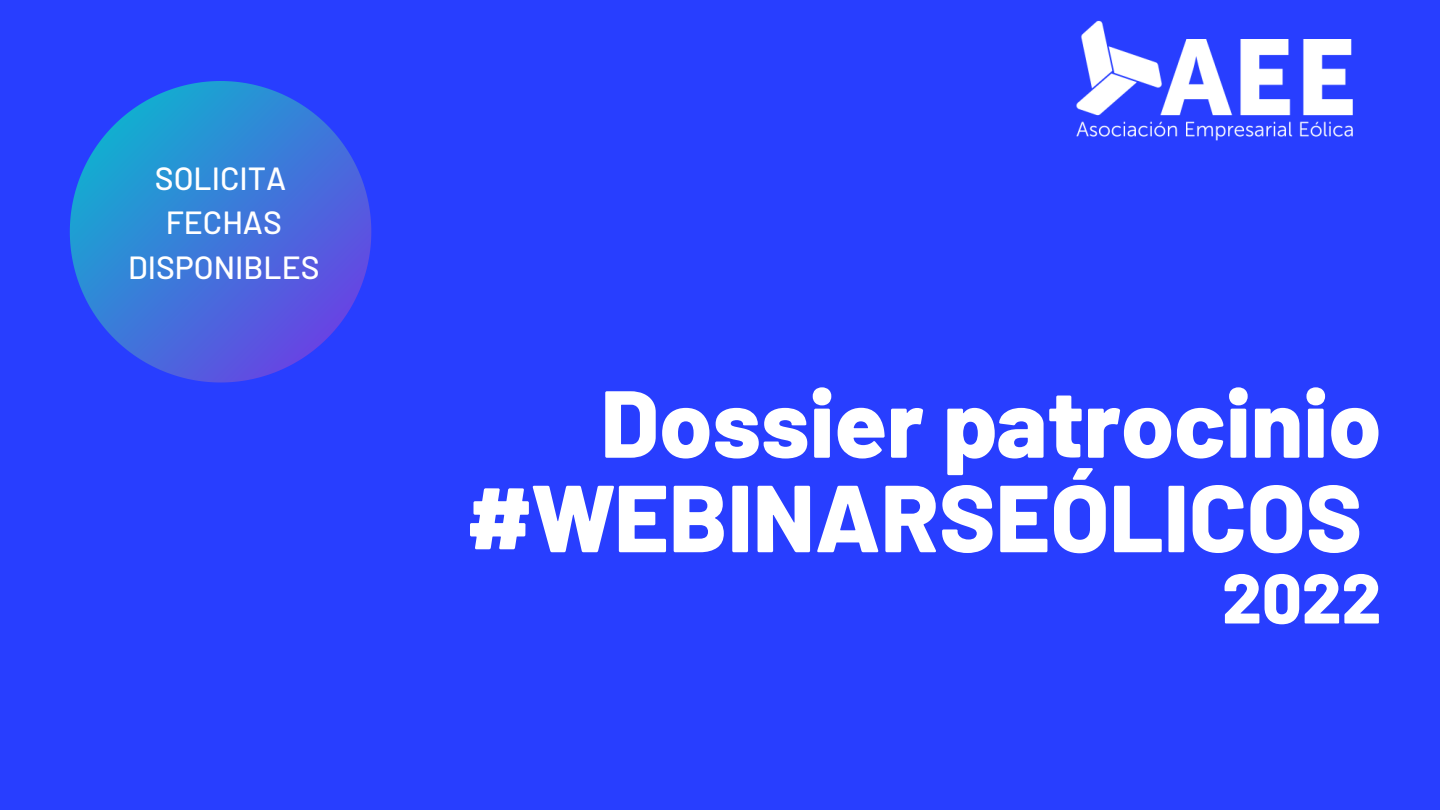
<style>
.page{position:relative;width:1440px;height:810px;background:#283eff}
.page>*{position:absolute;margin:0;border:0;box-sizing:border-box;transform-origin:0 0}
.t1{font:800 95px/94.5px "Barlow";color:#fff;text-align:right}
.t2{font:800 70px "Barlow";color:#fff}
.t3{font:500 32px "Barlow";color:#fff}
</style>
<div class="page">
<img style="left:1076px;top:20px;width:277px;height:121px">
<svg style="left:70px;top:81px;width:301px;height:301px"></svg>
<p class="t3" style="left:155px;top:158px;width:133px">SOLICITA</p>
<p class="t3" style="left:166px;top:202px;width:118px">FECHAS</p>
<p class="t3" style="left:128px;top:247px;width:193px">DISPONIBLES</p>
<p class="t1" style="left:466px;top:373px;width:916px">Dossier patrocinio #WEBINARSEÓLICOS</p>
<p class="t2" style="left:1222px;top:554px;width:161px">2022</p>
</div>
